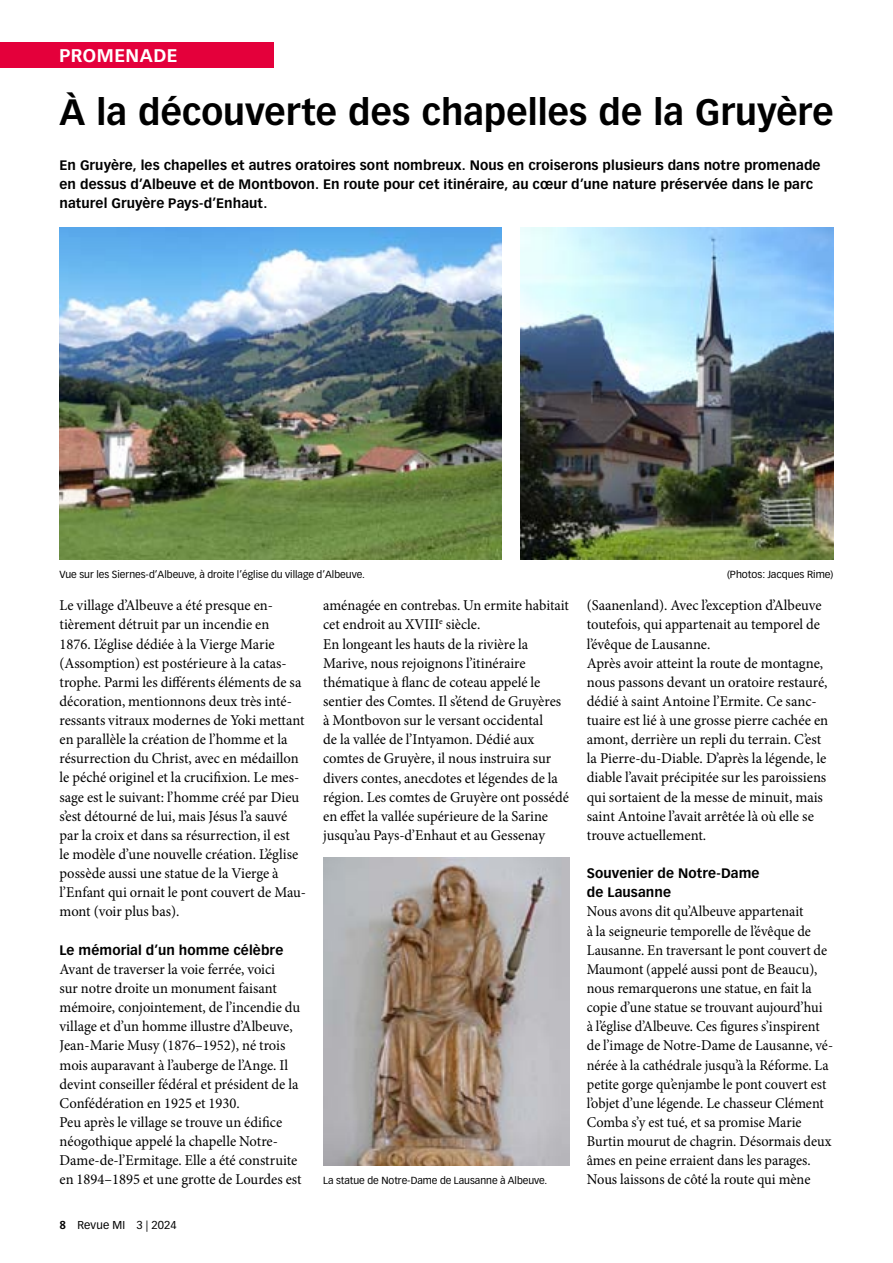
<style>
.page{position:relative;width:893px;height:1263px;background:#fff}
.page>*{position:absolute;margin:0;border:0;box-sizing:border-box;transform-origin:0 0}
.t1{font:700 36px "Vectora LT Pro";color:#000}
.t2{font:700 18px "Vectora LT Pro";letter-spacing:.03em;color:#fff}
.t3{font:15px/19.2px "Minion Pro";color:#000}
.t4{font:15px/19.2px "Minion Pro";color:#000;scale:.95 1}
.t5{font:700 13.5px/19.2px "Vectora LT Pro";letter-spacing:.005em;color:#000}
.t6{font:11.25px "Vectora LT Pro";letter-spacing:.01em;color:#000}
.t7{font:10.2px "Vectora LT Pro";color:#000}
.s1{font-weight:700}
</style>
<div class="page">
<div style="left:0;top:43px;width:273px;height:25px;background:#e4003b"></div>
<img style="left:60px;top:227px;width:442px;height:332px">
<img style="left:521px;top:227px;width:312px;height:332px">
<img style="left:323px;top:858px;width:247px;height:307px">
<p class="t2" style="left:60px;top:44px;width:120px">PROMENADE</p>
<h1 class="t1" style="left:60px;top:91px;width:775px">À la découverte des chapelles de la Gruyère</h1>
<p class="t5" style="left:60px;top:156px;width:763px">En Gruyère, les chapelles et autres oratoires sont nombreux. Nous en croiserons plusieurs dans notre promenade en dessus d’Albeuve et de Montbovon. En route pour cet itinéraire, au cœur d’une nature préservée dans le parc naturel Gruyère Pays-d’Enhaut.</p>
<p class="t7" style="left:60px;top:569px;width:307px">Vue sur les Siernes-d’Albeuve, à droite l’église du village d’Albeuve.</p>
<p class="t7" style="left:727px;top:569px;width:108px">(Photos: Jacques Rime)</p>
<p class="t3" style="left:60px;top:596px;width:248px">Le village d’Albeuve a été presque en&shy;tièrement détruit par un incendie en<br>1876. L’église dédiée à la Vierge Marie (Assomption) est postérieure à la catas&shy;trophe. Parmi les différents éléments de sa décoration, mentionnons deux très inté&shy;ressants vitraux modernes de Yoki mettant en parallèle la création de l’homme et la résurrection du Christ, avec en médaillon le péché originel et la crucifixion. Le mes&shy;sage est le suivant: l’homme créé par Dieu s’est détourné de lui, mais Jésus l’a sauvé par la croix et dans sa résurrection, il est<br>le modèle d’une nouvelle création. L’église possède aussi une statue de la Vierge à l’Enfant qui ornait le pont couvert de Mau&shy;mont (voir plus bas).</p>
<p class="t5" style="left:60px;top:940px;width:225px">Le mémorial d’un homme célèbre</p>
<p class="t3" style="left:60px;top:959px;width:244px">Avant de traverser la voie ferrée, voici<br>sur notre droite un monument faisant mémoire, conjointement, de l’incendie du village et d’un homme illustre d’Albeuve, Jean-Marie Musy (1876–1952), né trois mois auparavant à l’auberge de l’Ange. Il devint conseiller fédéral et président de la Confédération en 1925 et 1930.<br>Peu après le village se trouve un édifice néogothique appelé la chapelle Notre-Dame-de-l’Ermitage. Elle a été construite en 1894–1895 et une grotte de Lourdes est</p>
<p class="t6" style="left:60px;top:1218px;width:119px"><span class="s1">8</span> Revue MI 3 | 2024</p>
<p class="t3" style="left:323px;top:596px;width:247px">aménagée en contrebas. Un ermite habitait cet endroit au XVIII<sup>e</sup> siècle.<br>En longeant les hauts de la rivière la Marive, nous rejoignons l’itinéraire thématique à flanc de coteau appelé le sentier des Comtes. Il s’étend de Gruyères à Montbovon sur le versant occidental<br>de la vallée de l’Intyamon. Dédié aux comtes de Gruyère, il nous instruira sur divers contes, anecdotes et légendes de la région. Les comtes de Gruyère ont possédé en effet la vallée supérieure de la Sarine jusqu’au Pays-d’Enhaut et au Gessenay</p>
<p class="t3" style="left:587px;top:596px;width:243px">(Saanenland). Avec l’exception d’Albeuve toutefois, qui appartenait au temporel de l’évêque de Lausanne.<br>Après avoir atteint la route de montagne, nous passons devant un oratoire restauré, dédié à saint Antoine l’Ermite. Ce sanc&shy;tuaire est lié à une grosse pierre cachée en amont, derrière un repli du terrain. C’est la Pierre-du-Diable. D’après la légende, le diable l’avait précipitée sur les paroissiens qui sortaient de la messe de minuit, mais saint Antoine l’avait arrêtée là où elle se trouve actuellement.</p>
<p class="t5" style="left:587px;top:864px;width:174px">Souvenier de Notre-Dame de Lausanne</p>
<p class="t4" style="left:587px;top:902px;width:261px">Nous avons dit qu’Albeuve appartenait<br>à la seigneurie temporelle de l’évêque de Lausanne. En traversant le pont couvert de Maumont (appelé aussi pont de Beaucu), nous remarquerons une statue, en fait la copie d’une statue se trouvant aujourd’hui<br>à l’église d’Albeuve. Ces figures s’inspirent de l’image de Notre-Dame de Lausanne, vé&shy;nérée à la cathédrale jusqu’à la Réforme. La petite gorge qu’enjambe le pont couvert est l’objet d’une légende. Le chasseur Clément Comba s’y est tué, et sa promise Marie Burtin mourut de chagrin. Désormais deux âmes en peine erraient dans les parages.<br>Nous laissons de côté la route qui mène</p>
<p class="t7" style="left:323px;top:1174px;width:226px">La statue de Notre-Dame de Lausanne à Albeuve.</p>
</div>
